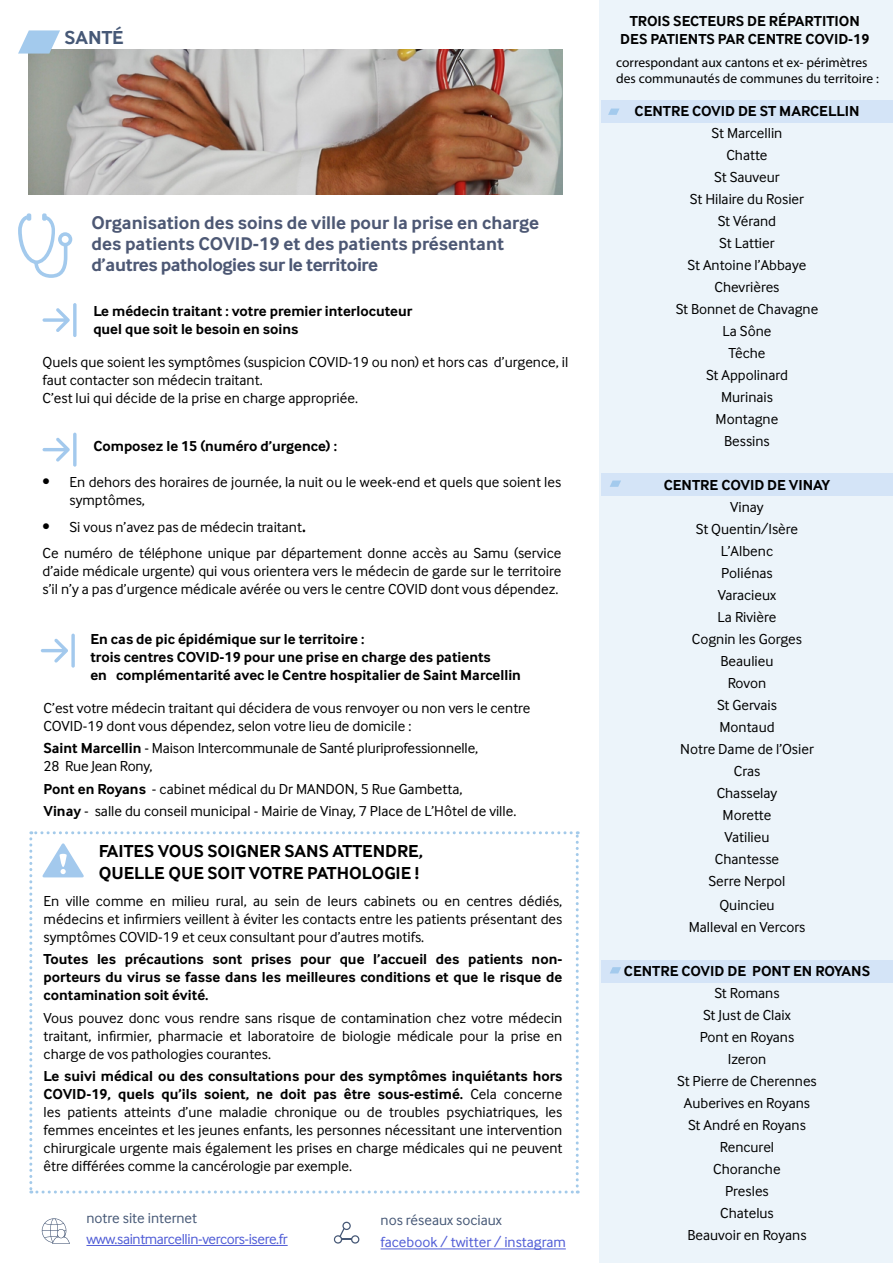
<style>
.page{position:relative;width:893px;height:1263px;background:#fff}
.page>*{position:absolute;margin:0;border:0;box-sizing:border-box;transform-origin:0 0}
.t1{font:700 19.5px "Inter Face";color:#465876}
.t2{font:700 19.05px/21px "Inter Face";color:#4d5874}
.t3{font:700 18px/21.6px "Inter Face";color:#000}
.t4{font:15px/22px "Inter Face";color:#000}
.t5{font:700 15px/18px "Inter Face";color:#000}
.t6{font:15px "Inter Face";letter-spacing:-.025em;color:#4f5cd6}
.t7{font:15px "Inter Face";color:#465876}
.t8{font:15px "Inter Face";color:#4f5cd6}
.t9{font:13.5px/16.2px "Myriad Pro";color:#000}
.s1{font-size:22.5px}
.s2{font-weight:700}
</style>
<div class="page">
<div style="left:600px;top:0;width:293px;height:1263px;background:#ecf4fa"></div>
<svg style="left:43px;top:308px;width:27px;height:24px"></svg>
<svg style="left:73px;top:303px;width:4px;height:34px"></svg>
<svg style="left:43px;top:438px;width:27px;height:24px"></svg>
<svg style="left:73px;top:433px;width:4px;height:34px"></svg>
<svg style="left:41px;top:638px;width:27px;height:25px"></svg>
<svg style="left:71px;top:634px;width:4px;height:34px"></svg>
<svg style="left:18px;top:213px;width:54px;height:65px"></svg>
<div style="left:601px;top:100px;width:292px;height:22px;background:#d4e4f7"></div>
<div style="left:601px;top:474px;width:292px;height:22px;background:#d4e4f7"></div>
<div style="left:601px;top:960px;width:292px;height:22px;background:#d4e4f7"></div>
<svg style="left:608px;top:109px;width:11px;height:6px"></svg>
<svg style="left:610px;top:480px;width:11px;height:7px"></svg>
<svg style="left:610px;top:967px;width:11px;height:6px"></svg>
<img style="left:28px;top:50px;width:534px;height:145px">
<svg style="left:18px;top:30px;width:42px;height:24px"></svg>
<svg style="left:334px;top:1222px;width:25px;height:21px"></svg>
<hr style="left:381px;top:1249px;width:185px;height:1px;background:#4f5cd6">
<hr style="left:86px;top:1245px;width:202px;height:1px;background:#4f5cd6">
<svg style="left:42px;top:1218px;width:28px;height:26px"></svg>
<svg style="left:29px;top:831px;width:550px;height:362px"></svg>
<p class="t5" style="left:630px;top:12px;width:232px">TROIS SECTEURS DE RÉPARTITION</p>
<h1 class="t1" style="left:65px;top:27px;width:61px">SANTÉ</h1>
<p class="t5" style="left:620px;top:30px;width:251px">DES PATIENTS PAR CENTRE COVID-19</p>
<p class="t9" style="left:616px;top:54px;width:264px">correspondant aux cantons et ex- périmètres des communautés de communes du territoire :</p>
<p class="t2" style="left:91px;top:212px;width:449px">Organisation des soins de ville pour la prise en charge des patients COVID-19 et des patients présentant d’autres pathologies sur le territoire</p>
<p class="t5" style="left:93px;top:302px;width:321px">Le médecin traitant : votre premier interlocuteur quel que soit le besoin en soins</p>
<p class="t4" style="left:43px;top:353px;width:527px;line-height:18px">Quels que soient les symptômes (suspicion COVID-19 ou non) et hors cas d’urgence, il faut contacter son médecin traitant.<br>C’est lui qui décide de la prise en charge appropriée.</p>
<p class="t5" style="left:93px;top:437px;width:245px">Composez le 15 (numéro d’urgence) :</p>
<p class="t4" style="left:70px;top:473px;width:493px;line-height:18px;text-indent:-27px">• En dehors des horaires de journée, la nuit ou le week-end et quels que soient les symptômes,</p>
<p class="t4" style="left:43px;top:513px;width:520px;line-height:26.5px">• Si vous n’avez pas de médecin traitant<span class="s1">.<br></span>Ce numéro de téléphone unique par département donne accès au Samu (service</p>
<p class="t4" style="left:43px;top:562px;width:520px;line-height:18px">d’aide médicale urgente) qui vous orientera vers le médecin de garde sur le territoire s’il n’y a pas d’urgence médicale avérée ou vers le centre COVID dont vous dépendez.</p>
<p class="t5" style="left:90px;top:629px;width:432px">En cas de pic épidémique sur le territoire :<br>trois centres COVID-19 pour une prise en charge des patients<br>en complémentarité avec le Centre hospitalier de Saint Marcellin</p>
<p class="t4" style="left:44px;top:699px;width:488px;line-height:18px">C’est votre médecin traitant qui décidera de vous renvoyer ou non vers le centre<br>COVID-19 dont vous dépendez, selon votre lieu de domicile :</p>
<p class="t4" style="left:44px;top:739px;width:436px;line-height:18px"><span class="s2">Saint Marcellin</span> - Maison Intercommunale de Santé pluriprofessionnelle,<br>28 Rue Jean Rony,</p>
<p class="t4" style="left:44px;top:777px;width:474px"><span class="s2">Pont en Royans</span> - cabinet médical du Dr MANDON, 5 Rue Gambetta,<br><span class="s2">Vinay</span> - salle du conseil municipal - Mairie de Vinay, 7 Place de L’Hôtel de ville.</p>
<p class="t3" style="left:99px;top:840px;width:326px">FAITES VOUS SOIGNER SANS ATTENDRE,<br>QUELLE QUE SOIT VOTRE PATHOLOGIE !</p>
<p class="t4" style="left:44px;top:892px;width:520px;line-height:18px;text-align:justify">En ville comme en milieu rural, au sein de leurs cabinets ou en centres dédiés, médecins et infirmiers veillent à éviter les contacts entre les patients présentant des symptômes COVID-19 et ceux consultant pour d’autres motifs.</p>
<p class="t5" style="left:44px;top:950px;width:520px;text-align:justify">Toutes les précautions sont prises pour que l’accueil des patients non&shy;porteurs du virus se fasse dans les meilleures conditions et que le risque de contamination soit évité.</p>
<p class="t4" style="left:44px;top:1008px;width:520px;line-height:18px;text-align:justify">Vous pouvez donc vous rendre sans risque de contamination chez votre médecin traitant, infirmier, pharmacie et laboratoire de biologie médicale pour la prise en charge de vos pathologies courantes.</p>
<p class="t4" style="left:44px;top:1067px;width:520px;line-height:18px;text-align:justify"><span class="s2">Le suivi médical ou des consultations pour des symptômes inquiétants hors COVID-19, quels qu’ils soient, ne doit pas être sous-estimé.</span> Cela concerne les patients atteints d’une maladie chronique ou de troubles psychiatriques, les femmes enceintes et les jeunes enfants, les personnes nécessitant une intervention chirurgicale urgente mais également les prises en charge médicales qui ne peuvent être différées comme la cancérologie par exemple.</p>
<p class="t7" style="left:86px;top:1210px;width:112px">notre site internet</p>
<p class="t6" style="left:86px;top:1230px;width:203px">www.saintmarcellin-vercors-isere.fr</p>
<p class="t7" style="left:381px;top:1211px;width:123px">nos réseaux sociaux</p>
<p class="t8" style="left:381px;top:1233px;width:187px">facebook / twitter / instagram</p>
<p class="t5" style="left:634px;top:102px;width:226px">CENTRE COVID DE ST MARCELLIN</p>
<p class="t4" style="left:676px;top:122px;width:144px;text-align:center">St Marcellin<br>Chatte<br>St Sauveur<br>St Hilaire du Rosier<br>St Vérand<br>St Lattier<br>St Antoine l’Abbaye<br>Chevrières<br>St Bonnet de Chavagne<br>La Sône<br>Têche<br>St Appolinard<br>Murinais<br>Montagne<br>Bessins</p>
<p class="t5" style="left:664px;top:476px;width:168px">CENTRE COVID DE VINAY</p>
<p class="t4" style="left:680px;top:496px;width:135px;text-align:center">Vinay<br>St Quentin/Isère<br>L’Albenc<br>Poliénas<br>Varacieux<br>La Rivière<br>Cognin les Gorges<br>Beaulieu<br>Rovon<br>St Gervais<br>Montaud<br>Notre Dame de l’Osier<br>Cras<br>Chasselay<br>Morette<br>Vatilieu<br>Chantesse<br>Serre Nerpol</p>
<p class="t4" style="left:689px;top:894px;width:118px;text-align:center">Quincieu<br>Malleval en Vercors</p>
<p class="t5" style="left:624px;top:962px;width:248px">CENTRE COVID DE PONT EN ROYANS</p>
<p class="t4" style="left:677px;top:982px;width:141px;text-align:center">St Romans<br>St Just de Claix<br>Pont en Royans<br>Izeron<br>St Pierre de Cherennes<br>Auberives en Royans<br>St André en Royans<br>Rencurel<br>Choranche<br>Presles<br>Chatelus<br>Beauvoir en Royans</p>
</div>
